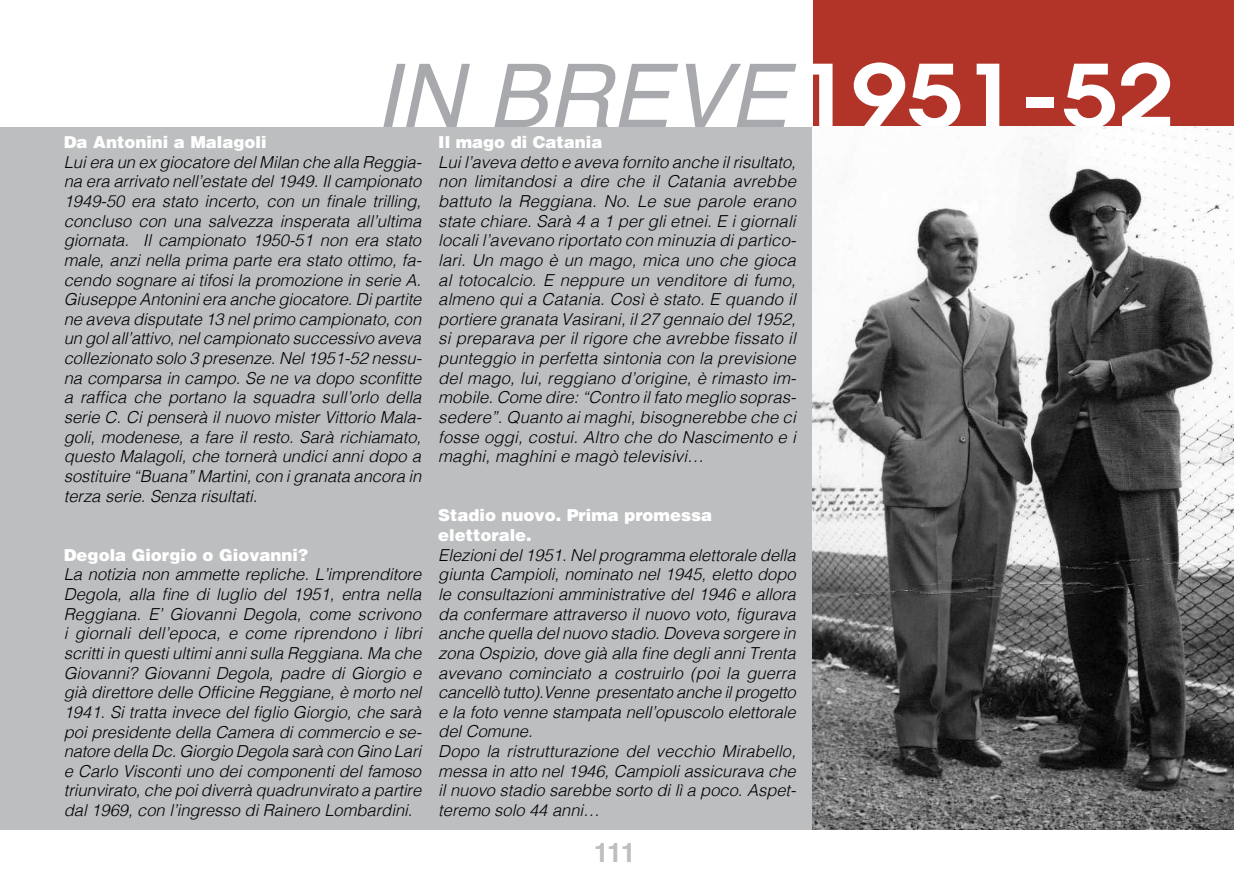
<style>
.page{position:relative;width:1234px;height:893px;background:#fff}
.page>*{position:absolute;margin:0;border:0;box-sizing:border-box;transform-origin:0 0}
.t1{font:italic 88.5px "Helvetica";color:#a7a9ac}
.t2{font:700 27px "Helvetica";color:#bcbec0}
.t3{font:italic 300 16.5px/19.6px "Helvetica";color:#000;text-align:justify}
.t4{font:900 16.5px/19.6px "Helvetica";color:#fff}
.s1{font-family:"Avant Garde";font-weight:600;font-style:normal;font-size:86.55px;color:#fff}
</style>
<div class="page">
<div style="left:812px;top:0;width:421px;height:128px;background:#b23428"></div>
<div style="left:0;top:127px;width:1233px;height:702px;background:#bcbec0"></div>
<img style="left:812px;top:127px;width:421px;height:702px">
<h1 class="t1" style="left:374px;top:27px;width:800px">IN BREVE<span class="s1">1951-52</span></h1>
<p class="t4" style="left:64px;top:132px;width:204px">Da Antonini a Malagoli</p>
<p class="t3" style="left:64px;top:151px;width:359px">Lui era un ex giocatore del Milan che alla Reggia&shy;na era arrivato nell’estate del 1949. Il campionato 1949-50 era stato incerto, con un finale trilling, concluso con una salvezza insperata all’ultima giornata. Il campionato 1950-51 non era stato male, anzi nella prima parte era stato ottimo, fa&shy;cendo sognare ai tifosi la promozione in serie A.<br>Giuseppe Antonini era anche giocatore. Di partite ne aveva disputate 13 nel primo campionato, con un gol all’attivo, nel campionato successivo aveva collezionato solo 3 presenze. Nel 1951-52 nessu&shy;na comparsa in campo. Se ne va dopo sconfitte a raffica che portano la squadra sull’orlo della serie C. Ci penserà il nuovo mister Vittorio Mala&shy;goli, modenese, a fare il resto. Sarà richiamato, questo Malagoli, che tornerà undici anni dopo a sostituire “Buana” Martini, con i granata ancora in terza serie. Senza risultati.</p>
<p class="t4" style="left:64px;top:544px;width:246px">Degola Giorgio o Giovanni?</p>
<p class="t3" style="left:64px;top:564px;width:359px">La notizia non ammette repliche. L’imprenditore Degola, alla fine di luglio del 1951, entra nella Reggiana. E’ Giovanni Degola, come scrivono i giornali dell’epoca, e come riprendono i libri scritti in questi ultimi anni sulla Reggiana. Ma che Giovanni? Giovanni Degola, padre di Giorgio e già direttore delle Officine Reggiane, è morto nel 1941. Si tratta invece del figlio Giorgio, che sarà poi presidente della Camera di commercio e se&shy;natore della Dc. Giorgio Degola sarà con Gino Lari e Carlo Visconti uno dei componenti del famoso triunvirato, che poi diverrà quadrunvirato a partire dal 1969, con l’ingresso di Rainero Lombardini.</p>
<p class="t4" style="left:438px;top:132px;width:166px">Il mago di Catania</p>
<p class="t3" style="left:438px;top:151px;width:359px">Lui l’aveva detto e aveva fornito anche il risultato, non limitandosi a dire che il Catania avrebbe battuto la Reggiana. No. Le sue parole erano state chiare. Sarà 4 a 1 per gli etnei. E i giornali locali l’avevano riportato con minuzia di partico&shy;lari. Un mago è un mago, mica uno che gioca al totocalcio. E neppure un venditore di fumo, almeno qui a Catania. Così è stato. E quando il portiere granata Vasirani, il 27 gennaio del 1952, si preparava per il rigore che avrebbe fissato il punteggio in perfetta sintonia con la previsione del mago, lui, reggiano d’origine, è rimasto im&shy;mobile. Come dire: “Contro il fato meglio sopras&shy;sedere”. Quanto ai maghi, bisognerebbe che ci fosse oggi, costui. Altro che do Nascimento e i maghi, maghini e magò televisivi…</p>
<p class="t4" style="left:438px;top:505px;width:275px">Stadio nuovo. Prima promessa elettorale.</p>
<p class="t3" style="left:438px;top:544px;width:359px;text-align:left">Elezioni del 1951. Nel programma elettorale della giunta Campioli, nominato nel 1945, eletto dopo le consultazioni amministrative del 1946 e allora da confermare attraverso il nuovo voto, figurava anche quella del nuovo stadio. Doveva sorgere in zona Ospizio, dove già alla fine degli anni Trenta avevano cominciato a costruirlo (poi la guerra cancellò tutto).Venne presentato anche il progetto e la foto venne stampata nell’opuscolo elettorale del Comune.<br>Dopo la ristrutturazione del vecchio Mirabello, messa in atto nel 1946, Campioli assicurava che il nuovo stadio sarebbe sorto di lì a poco. Aspet&shy;teremo solo 44 anni…</p>
<h2 class="t2" style="left:593px;top:831px;width:44px">111</h2>
</div>
